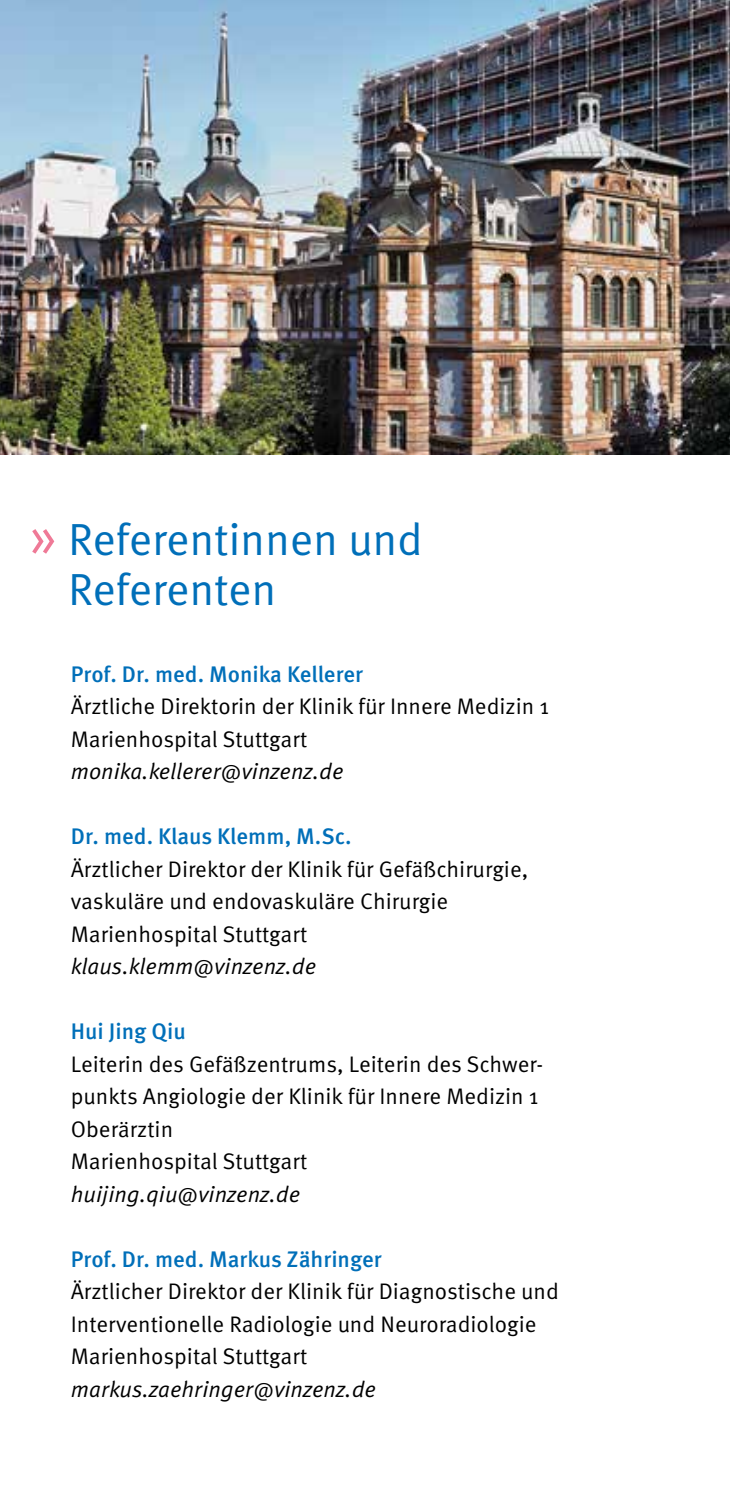
<style>
.page{position:relative;width:730px;height:1489px;background:#fff}
.page>*{position:absolute;margin:0;border:0;box-sizing:border-box;transform-origin:0 0}
.t1{font:45px/50px "Meta Pro";letter-spacing:-.005em;color:#006fb9}
.t2{font:22.5px/32.5px "Meta Pro";color:#000}
.t3{font:italic 22.5px "Meta Pro";color:#000}
.t4{font:500 22.5px "Meta Pro";color:#006fb9}
.s1{font-size:57.5px;color:#ef7a97}
</style>
<div class="page">
<img style="left:0;top:0;width:730px;height:454px">
<h1 class="t1" style="left:68px;top:515px;width:356px;text-indent:-39px"><span class="s1">»</span> Referentinnen und<br>Referenten</h1>
<p class="t4" style="left:71px;top:660px;width:294px">Prof. Dr. med. Monika Kellerer</p>
<p class="t2" style="left:71px;top:690px;width:480px">Ärztliche Direktorin der Klinik für Innere Medizin 1<br>Marienhospital Stuttgart</p>
<p class="t3" style="left:71px;top:758px;width:274px">monika.kellerer@vinzenz.de</p>
<p class="t4" style="left:71px;top:822px;width:282px">Dr. med. Klaus Klemm, M.Sc.</p>
<p class="t2" style="left:71px;top:852px;width:459px">Ärztlicher Direktor der Klinik für Gefäßchirurgie, vaskuläre und endovaskuläre Chirurgie<br>Marienhospital Stuttgart</p>
<p class="t3" style="left:71px;top:953px;width:247px">klaus.klemm@vinzenz.de</p>
<p class="t4" style="left:71px;top:1017px;width:116px">Hui Jing Qiu</p>
<p class="t2" style="left:71px;top:1047px;width:474px">Leiterin des Gefäßzentrums, Leiterin des Schwer&shy;punkts Angiologie der Klinik für Innere Medizin 1<br>Oberärztin<br>Marienhospital Stuttgart</p>
<p class="t3" style="left:71px;top:1180px;width:231px">huijing.qiu@vinzenz.de</p>
<p class="t4" style="left:71px;top:1244px;width:312px">Prof. Dr. med. Markus Zähringer</p>
<p class="t2" style="left:71px;top:1275px;width:490px">Ärztlicher Direktor der Klinik für Diagnostische und<br>Interventionelle Radiologie und Neuroradiologie<br>Marienhospital Stuttgart</p>
<p class="t3" style="left:71px;top:1375px;width:307px">markus.zaehringer@vinzenz.de</p>
</div>
